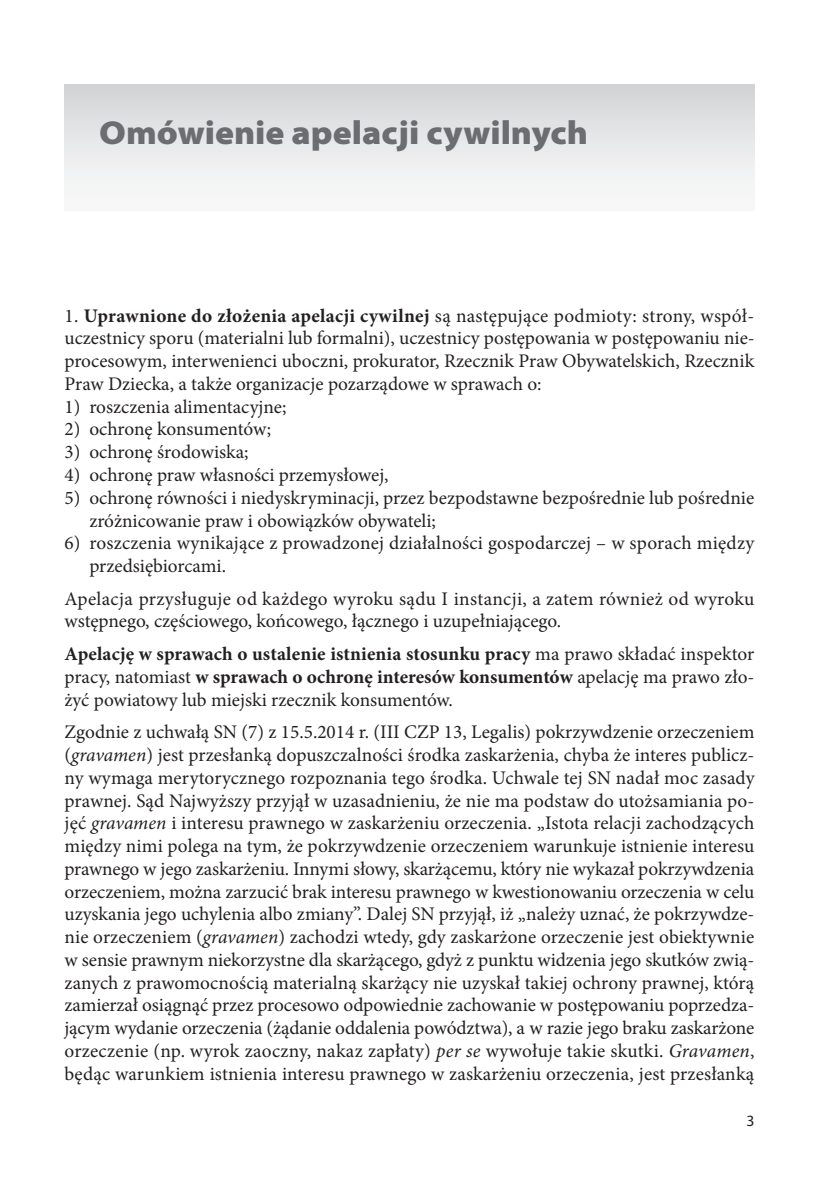
<style>
.page{position:relative;width:819px;height:1181px;background:#fff}
.page>*{position:absolute;margin:0;border:0;box-sizing:border-box;transform-origin:0 0}
.t1{font:900 semi-expanded 33.25px "Myriad Pro";color:#6c6d70}
.t2{font:19.25px/22.8px "Minion Pro";color:#231f20;text-align:justify}
.t3{font:15.75px "Myriad Pro";color:#231f20}
.s1{font-weight:700}
.s2{font-style:italic}
</style>
<div class="page">
<div style="left:64px;top:84px;width:690px;height:126px;background:linear-gradient(to bottom,#d4d5d7,#fbfcfc)"></div>
<h1 class="t1" style="left:99px;top:114px;width:490px">Omówienie apelacji cywilnych</h1>
<p class="t2" style="left:64px;top:304px;width:691px">1. <span class="s1">Uprawnione do złożenia apelacji cywilnej</span> są następujące podmioty: strony, współ&shy;uczestnicy sporu (materialni lub formalni), uczestnicy postępowania w postępowaniu nie&shy;procesowym, interwenienci uboczni, prokurator, Rzecznik Praw Obywatelskich, Rzecznik Praw Dziecka, a także organizacje pozarządowe w sprawach o:</p>
<p class="t2" style="left:64px;top:395px;width:223px">1) roszczenia alimentacyjne;</p>
<p class="t2" style="left:64px;top:418px;width:208px">2) ochronę konsumentów;</p>
<p class="t2" style="left:64px;top:441px;width:185px">3) ochronę środowiska;</p>
<p class="t2" style="left:64px;top:463px;width:325px">4) ochronę praw własności przemysłowej,</p>
<p class="t2" style="left:89px;top:486px;width:666px;text-indent:-25px">5) ochronę równości i niedyskryminacji, przez bezpodstawne bezpośrednie lub pośrednie zróżnicowanie praw i obowiązków obywateli;</p>
<p class="t2" style="left:89px;top:532px;width:666px;text-indent:-25px">6) roszczenia wynikające z prowadzonej działalności gospodarczej – w sporach między przedsiębiorcami.</p>
<p class="t2" style="left:64px;top:587px;width:691px">Apelacja przysługuje od każdego wyroku sądu I instancji, a zatem również od wyroku wstępnego, częściowego, końcowego, łącznego i uzupełniającego.</p>
<p class="t2" style="left:65px;top:643px;width:691px"><span class="s1">Apelację w sprawach o ustalenie istnienia stosunku pracy</span> ma prawo składać inspektor pracy, natomiast <span class="s1">w sprawach o ochronę interesów konsumentów</span> apelację ma prawo zło&shy;żyć powiatowy lub miejski rzecznik konsumentów.</p>
<p class="t2" style="left:64px;top:721px;width:691px">Zgodnie z uchwałą SN (7) z 15.5.2014 r. (III CZP 13, Legalis) pokrzywdzenie orzeczeniem (<span class="s2">gravamen</span>) jest przesłanką dopuszczalności środka zaskarżenia, chyba że interes publicz&shy;ny wymaga merytorycznego rozpoznania tego środka. Uchwale tej SN nadał moc zasady prawnej. Sąd Najwyższy przyjął w uzasadnieniu, że nie ma podstaw do utożsamiania po&shy;jęć <span class="s2">gravamen</span> i interesu prawnego w zaskarżeniu orzeczenia. „Istota relacji zachodzących między nimi polega na tym, że pokrzywdzenie orzeczeniem warunkuje istnienie interesu prawnego w jego zaskarżeniu. Innymi słowy, skarżącemu, który nie wykazał pokrzywdzenia orzeczeniem, można zarzucić brak interesu prawnego w kwestionowaniu orzeczenia w celu uzyskania jego uchylenia albo zmiany”. Dalej SN przyjął, iż „należy uznać, że pokrzywdze&shy;nie orzeczeniem (<span class="s2">gravamen</span>) zachodzi wtedy, gdy zaskarżone orzeczenie jest obiektywnie w sensie prawnym niekorzystne dla skarżącego, gdyż z punktu widzenia jego skutków zwią&shy;zanych z prawomocnością materialną skarżący nie uzyskał takiej ochrony prawnej, którą zamierzał osiągnąć przez procesowo odpowiednie zachowanie w postępowaniu poprzedza&shy;jącym wydanie orzeczenia (żądanie oddalenia powództwa), a w razie jego braku zaskarżone orzeczenie (np. wyrok zaoczny, nakaz zapłaty) <span class="s2">per se</span> wywołuje takie skutki. <span class="s2">Gravamen</span>, będąc warunkiem istnienia interesu prawnego w zaskarżeniu orzeczenia, jest przesłanką</p>
<p class="t3" style="left:746px;top:1111px;width:10px">3</p>
</div>
